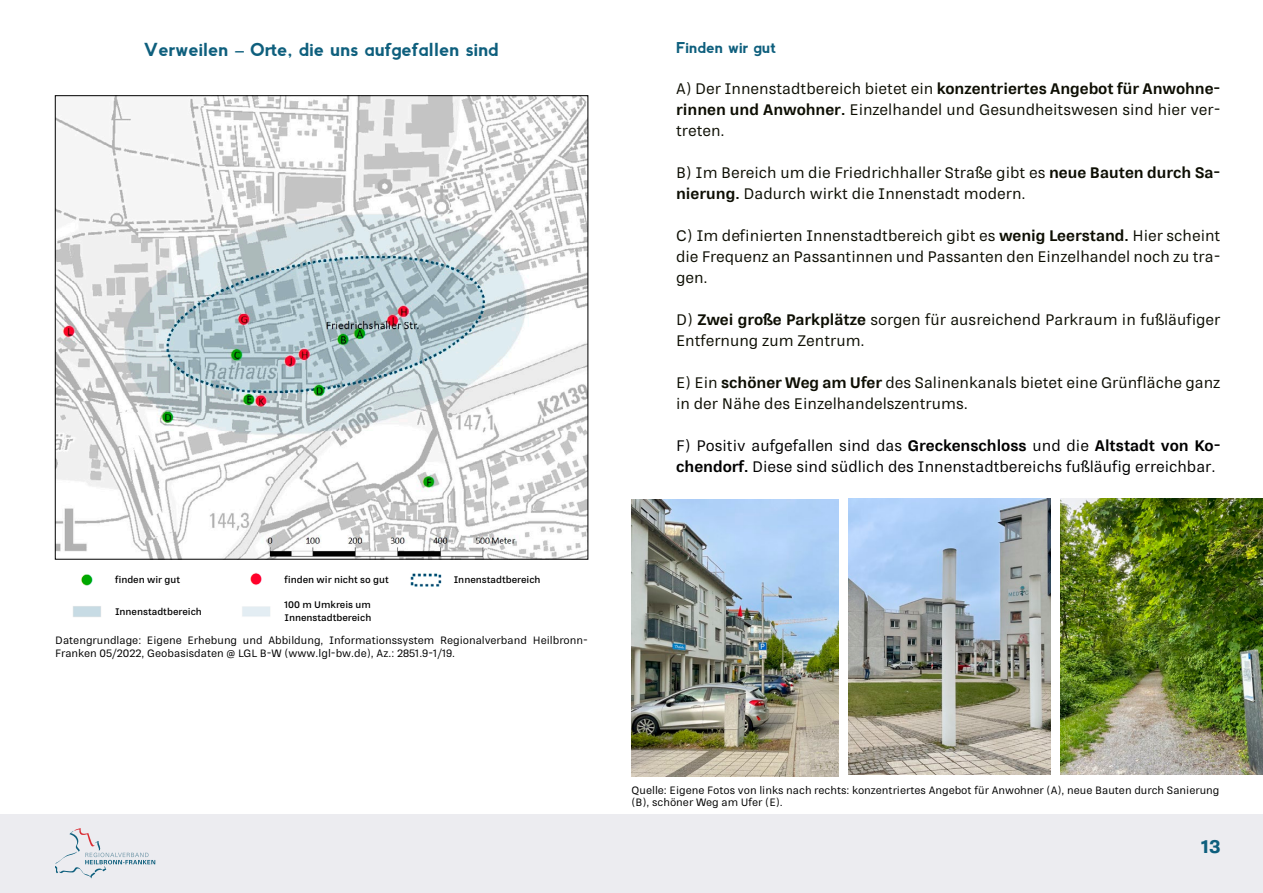
<style>
.page{position:relative;width:1263px;height:893px;background:#fff}
.page>*{position:absolute;margin:0;border:0;box-sizing:border-box;transform-origin:0 0}
.t1{font:18px "Abside";color:#0e5f7d}
.t2{font:900 18px "RNS Sisma";color:#0e5f7d}
.t3{font:500 15px/21px "RNS Sisma";color:#0d0e03}
.t4{font:500 15px/21px "RNS Sisma";color:#000}
.t5{font:15px "Abside";color:#0e5f7d}
.t6{font:500 10.5px/12.6px "RNS Sisma";color:#000}
.t7{font:700 9.3px/12.5px "RNS Sisma";color:#000}
.s1{font-weight:800}
</style>
<div class="page">
<div style="left:0;top:814px;width:1263px;height:79px;background:#ececf0"></div>
<svg style="left:55px;top:828px;width:100px;height:50px"></svg>
<img style="left:57px;top:97px;width:529px;height:460px">
<img style="left:631px;top:500px;width:208px;height:276px">
<img style="left:848px;top:498px;width:203px;height:277px">
<img style="left:1060px;top:498px;width:203px;height:276px">
<img style="left:81px;top:574px;width:12px;height:12px">
<img style="left:250px;top:573px;width:12px;height:12px">
<img style="left:410px;top:573px;width:32px;height:13px">
<img style="left:73px;top:606px;width:28px;height:11px">
<p class="t1" style="left:144px;top:37px;width:356px">Verweilen – Orte, die uns aufgefallen sind</p>
<p class="t7" style="left:115px;top:574px;width:67px">finden wir gut</p>
<p class="t7" style="left:284px;top:574px;width:106px">finden wir nicht so gut</p>
<p class="t7" style="left:454px;top:574px;width:88px">Innenstadtbereich</p>
<p class="t7" style="left:115px;top:605px;width:88px">Innenstadtbereich</p>
<p class="t7" style="left:284px;top:599px;width:88px">100 m Umkreis um<br>Innenstadtbereich</p>
<p class="t6" style="left:55px;top:634px;width:534px">Datengrundlage: Eigene Erhebung und Abbildung, Informationssystem Regionalverband Heilbronn-<br>Franken 05/2022, Geobasisdaten @ LGL B-W (www.lgl-bw.de), Az.: 2851.9-1/19.</p>
<p class="t5" style="left:676px;top:37px;width:102px">Finden wir gut</p>
<p class="t3" style="left:676px;top:78px;width:546px;text-align:justify">A) Der Innenstadtbereich bietet ein <span class="s1">konzentriertes Angebot für Anwohne&shy;rinnen und Anwohner.</span> Einzelhandel und Gesundheitswesen sind hier ver&shy;treten.</p>
<p class="t3" style="left:676px;top:162px;width:546px">B) Im Bereich um die Friedrichhaller Straße gibt es <span class="s1">neue Bauten durch Sa&shy;nierung.</span> Dadurch wirkt die Innenstadt modern.</p>
<p class="t3" style="left:676px;top:225px;width:546px;text-align:justify">C) Im definierten Innenstadtbereich gibt es <span class="s1">wenig Leerstand.</span> Hier scheint die Frequenz an Passantinnen und Passanten den Einzelhandel noch zu tra&shy;gen.</p>
<p class="t3" style="left:676px;top:309px;width:546px">D) <span class="s1">Zwei große Parkplätze</span> sorgen für ausreichend Parkraum in fußläufiger<br>Entfernung zum Zentrum.</p>
<p class="t3" style="left:676px;top:372px;width:546px">E) Ein <span class="s1">schöner Weg am Ufer</span> des Salinenkanals bietet eine Grünfläche ganz in der Nähe des Einzelhandelszentrums.</p>
<p class="t4" style="left:676px;top:435px;width:546px">F) Positiv aufgefallen sind das <span class="s1">Greckenschloss</span> und die <span class="s1">Altstadt von Ko&shy;chendorf.</span> Diese sind südlich des Innenstadtbereichs fußläufig erreichbar.</p>
<p class="t6" style="left:631px;top:784px;width:589px">Quelle: Eigene Fotos von links nach rechts: konzentriertes Angebot für Anwohner (A), neue Bauten durch Sanierung (B), schöner Weg am Ufer (E).</p>
<p class="t2" style="left:1201px;top:835px;width:21px">13</p>
</div>
